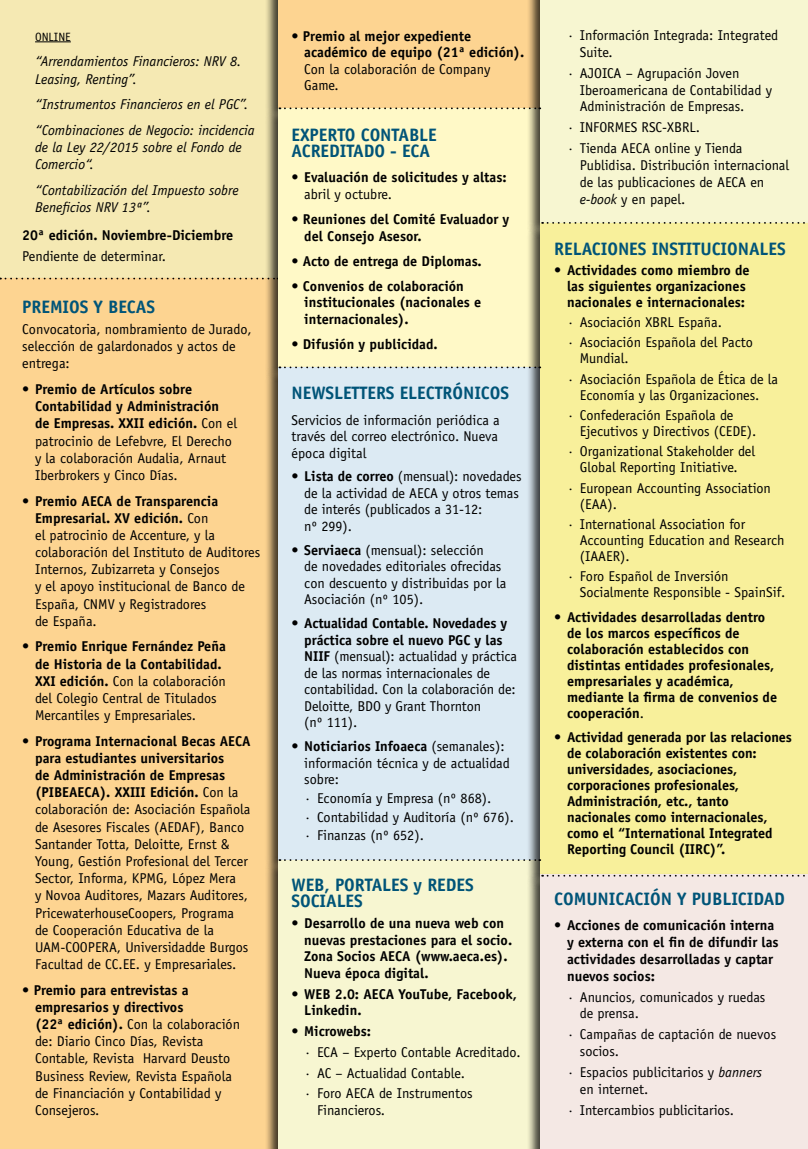
<style>
.page{position:relative;width:808px;height:1149px;background:#fff}
.page>*{position:absolute;margin:0;border:0;box-sizing:border-box;transform-origin:0 0}
.t1{font:700 18px/16.5px "Officina Sans";letter-spacing:-.005em;color:#005478}
.t2{font:14.25px/17.1px "Officina Sans";color:#000}
.t3{font:700 14.25px/16px "Officina Sans";color:#000}
.t4{font:italic 14.25px/17.1px "Officina Sans";color:#000}
.t5{font:12px "Officina Sans";color:#000}
.s1{font-weight:700}
.s2{font-style:italic}
.s3{font-weight:400}
</style>
<div class="page">
<div style="left:0;top:0;width:279px;height:279px;background:#f5e9b3"></div>
<div style="left:0;top:279px;width:278px;height:869px;background:#fdd491"></div>
<hr style="left:35px;top:42px;width:36px;height:1px;background:#000">
<svg style="left:0;top:277px;width:264px;height:2px"></svg>
<div style="left:264px;top:0;width:278px;height:122px;background:#000;opacity:.75"></div>
<div style="left:279px;top:0;width:261px;height:108px;background:#fdd491"></div>
<div style="left:264px;top:106px;width:278px;height:275px;background:#000;opacity:.75"></div>
<div style="left:279px;top:108px;width:261px;height:259px;background:#fff9c7"></div>
<div style="left:264px;top:365px;width:278px;height:509px;background:#000;opacity:.75"></div>
<div style="left:279px;top:367px;width:261px;height:492px;background:#dceaf3"></div>
<div style="left:264px;top:857px;width:278px;height:291px;background:#000;opacity:.75"></div>
<div style="left:279px;top:859px;width:261px;height:289px;background:#f7f6d1"></div>
<div style="left:526px;top:0;width:282px;height:237px;background:#000;opacity:.75"></div>
<div style="left:540px;top:0;width:268px;height:223px;background:#f7f6d1"></div>
<div style="left:526px;top:221px;width:282px;height:668px;background:#000;opacity:.75"></div>
<div style="left:540px;top:223px;width:268px;height:651px;background:#f8f09b"></div>
<div style="left:526px;top:872px;width:282px;height:276px;background:#000;opacity:.75"></div>
<div style="left:540px;top:874px;width:268px;height:274px;background:#f4e8e4"></div>
<svg style="left:279px;top:107px;width:261px;height:2px"></svg>
<svg style="left:279px;top:366px;width:261px;height:2px"></svg>
<svg style="left:542px;top:222px;width:266px;height:2px"></svg>
<svg style="left:542px;top:874px;width:263px;height:2px"></svg>
<svg style="left:279px;top:858px;width:261px;height:2px"></svg>
<p class="t5" style="left:35px;top:30px;width:37px">ONLINE</p>
<p class="t4" style="left:35px;top:53px;width:208px">“Arrendamientos Financieros: NRV 8.<br>Leasing, Renting”.</p>
<p class="t4" style="left:35px;top:92px;width:221px;line-height:25.7px">“Instrumentos Financieros en el PGC”. “Combinaciones de Negocio: incidencia</p>
<p class="t4" style="left:35px;top:139px;width:208px">de la Ley 22/2015 sobre el Fondo de<br>Comercio“.</p>
<p class="t4" style="left:35px;top:181px;width:205px">“Contabilización del Impuesto sobre<br>Beneficios NRV 13ª”.</p>
<p class="t3" style="left:22px;top:227px;width:212px">20ª edición. Noviembre-Diciembre</p>
<p class="t2" style="left:22px;top:248px;width:145px">Pendiente de determinar.</p>
<p class="t1" style="left:22px;top:298px;width:134px">PREMIOS Y BECAS</p>
<p class="t2" style="left:22px;top:320px;width:231px">Convocatoria, nombramiento de Jurado, selección de galardonados y actos de entrega:</p>
<p class="t2" style="left:35px;top:380px;width:204px;text-indent:-13px"><span class="s1">• Premio de Artículos sobre<br>Contabilidad y Administración<br>de Empresas. XXII edición.</span> Con el patrocinio de Lefebvre, El Derecho y la colaboración Audalia, Arnaut<br>Iberbrokers y Cinco Días.</p>
<p class="t2" style="left:35px;top:492px;width:227px;text-indent:-13px"><span class="s1">• Premio AECA de Transparencia<br>Empresarial. XV edición.</span> Con<br>el patrocinio de Accenture, y la colaboración del Instituto de Auditores<br>Internos, Zubizarreta y Consejos<br>y el apoyo institucional de Banco de<br>España, CNMV y Registradores<br>de España.</p>
<p class="t2" style="left:35px;top:638px;width:192px;text-indent:-13px"><span class="s1">• Premio Enrique Fernández Peña de Historia de la Contabilidad.<br>XXI edición.</span> Con la colaboración del Colegio Central de Titulados<br>Mercantiles y Empresariales.</p>
<p class="t2" style="left:35px;top:732px;width:217px;text-indent:-13px"><span class="s1">• Programa Internacional Becas AECA para estudiantes universitarios<br>de Administración de Empresas (PIBEAECA). XXIII Edición.</span> Con la colaboración de: Asociación Española de Asesores Fiscales (AEDAF), Banco Santander Totta, Deloitte, Ernst &amp; Young, Gestión Profesional del Tercer Sector, Informa, KPMG, López Mera<br>y Novoa Auditores, Mazars Auditores, PricewaterhouseCoopers, Programa de Cooperación Educativa de la UAM-COOPERA, Universidadde Burgos Facultad de CC.EE. y Empresariales.</p>
<p class="t2" style="left:35px;top:981px;width:207px;text-indent:-13px"><span class="s1">• Premio para entrevistas a empresarios y directivos<br>(22ª edición).</span> Con la colaboración de: Diario Cinco Días, Revista<br>Contable, Revista Harvard Deusto<br>Business Review, Revista Española de Financiación y Contabilidad y<br>Consejeros.</p>
<p class="t3" style="left:304px;top:27px;width:222px;line-height:16.5px;text-indent:-13px">• Premio al mejor expediente académico de equipo (21ª edición).</p>
<p class="t2" style="left:304px;top:61px;width:188px;line-height:16.5px">Con la colaboración de Company<br>Game.</p>
<p class="t1" style="left:291px;top:126px;width:147px">EXPERTO CONTABLE<br>ACREDITADO - ECA</p>
<p class="t3" style="left:291px;top:169px;width:217px">• Evaluación de solicitudes y altas:</p>
<p class="t2" style="left:304px;top:186px;width:89px">abril y octubre.</p>
<p class="t3" style="left:304px;top:211px;width:207px;line-height:16.5px;text-indent:-13px">• Reuniones del Comité Evaluador y del Consejo Asesor.</p>
<p class="t3" style="left:291px;top:252px;width:192px">• Acto de entrega de Diplomas.</p>
<p class="t3" style="left:304px;top:277px;width:179px;line-height:16.5px;text-indent:-13px">• Convenios de colaboración institucionales (nacionales e internacionales).</p>
<p class="t3" style="left:291px;top:336px;width:148px">• Difusión y publicidad.</p>
<p class="t1" style="left:291px;top:385px;width:219px">NEWSLETTERS ELECTRÓNICOS</p>
<p class="t2" style="left:291px;top:411px;width:210px;line-height:16.5px;text-align:justify">Servicios de información periódica a través del correo electrónico. Nueva época digital</p>
<p class="t2" style="left:304px;top:468px;width:219px;line-height:16.5px;text-indent:-13px"><span class="s1">• Lista de correo</span> (mensual): novedades de la actividad de AECA y otros temas de interés (publicados a 31-12:<br>nº 299).</p>
<p class="t2" style="left:304px;top:541px;width:204px;line-height:16.5px;text-indent:-13px"><span class="s1">• Serviaeca</span> (mensual): selección<br>de novedades editoriales ofrecidas con descuento y distribuidas por la<br>Asociación (nº 105).</p>
<p class="t2" style="left:304px;top:615px;width:214px;line-height:16.5px;text-indent:-13px"><span class="s1">• Actualidad Contable. Novedades y práctica sobre el nuevo PGC y las<br>NIIF</span> (mensual): actualidad y práctica de las normas internacionales de contabilidad. Con la colaboración de:<br>Deloitte, BDO y Grant Thornton<br>(nº 111).</p>
<p class="t2" style="left:304px;top:738px;width:207px;line-height:16.5px;text-indent:-13px"><span class="s1">• Noticiarios Infoaeca</span> (semanales): información técnica y de actualidad sobre:</p>
<p class="t2" style="left:304px;top:788px;width:211px;line-height:18.6px">· Economía y Empresa (nº 868).<br>· Contabilidad y Auditoría (nº 676). · Finanzas (nº 652).</p>
<p class="t1" style="left:291px;top:876px;width:184px">WEB, PORTALES y REDES<br>SOCIALES</p>
<p class="t3" style="left:304px;top:914px;width:209px;line-height:16.5px;text-indent:-13px">• Desarrollo de una nueva web con nuevas prestaciones para el socio.<br>Zona Socios AECA (www.aeca.es).<br>Nueva época digital.</p>
<p class="t3" style="left:304px;top:985px;width:214px;line-height:16.5px;text-indent:-13px">• WEB 2.0: AECA YouTube, Facebook,<br>Linkedin.</p>
<p class="t3" style="left:291px;top:1022px;width:81px">• Microwebs:</p>
<p class="t2" style="left:304px;top:1041px;width:218px;line-height:20.9px">· ECA – Experto Contable Acreditado. · AC – Actualidad Contable.<br>· Foro AECA de Instrumentos</p>
<p class="t2" style="left:317px;top:1101px;width:70px">Financieros.</p>
<p class="t2" style="left:580px;top:27px;width:200px;text-indent:-13px">· Información Integrada: Integrated<br>Suite.</p>
<p class="t2" style="left:580px;top:65px;width:194px;text-indent:-13px">· AJOICA – Agrupación Joven<br>Iberoamericana de Contabilidad y<br>Administración de Empresas.</p>
<p class="t2" style="left:567px;top:117px;width:177px;line-height:21px">· INFORMES RSC-XBRL.<br>· Tienda AECA online y Tienda</p>
<p class="t2" style="left:580px;top:157px;width:211px">Publidisa. Distribución internacional de las publicaciones de AECA en <span class="s2">e-book</span> y en papel.</p>
<p class="t1" style="left:554px;top:240px;width:233px">RELACIONES INSTITUCIONALES</p>
<p class="t3" style="left:567px;top:262px;width:184px;text-indent:-13px">• Actividades como miembro de las siguientes organizaciones nacionales e internacionales:</p>
<p class="t2" style="left:567px;top:312px;width:187px;line-height:20.2px">· Asociación XBRL España.<br>· Asociación Española del Pacto</p>
<p class="t2" style="left:567px;top:348px;width:212px;line-height:20.2px;text-indent:13px">Mundial.<br>· Asociación Española de Ética de la</p>
<p class="t2" style="left:567px;top:384px;width:194px;line-height:20.2px;text-indent:13px">Economía y las Organizaciones. · Confederación Española de</p>
<p class="t2" style="left:567px;top:421px;width:191px;line-height:20.2px;text-align:right">Ejecutivos y Directivos (CEDE).<br>· Organizational Stakeholder del</p>
<p class="t2" style="left:567px;top:457px;width:205px;line-height:20.2px;text-indent:13px">Global Reporting Initiative.<br>· European Accounting Association</p>
<p class="t2" style="left:567px;top:493px;width:180px;line-height:20.2px;text-indent:13px">(EAA).<br>· International Association for</p>
<p class="t2" style="left:580px;top:532px;width:206px;line-height:16px">Accounting Education and Research (IAAER).</p>
<p class="t2" style="left:580px;top:568px;width:207px;line-height:16px;text-indent:-13px">· Foro Español de Inversión<br>Socialmente Responsible - SpainSif.</p>
<p class="t3" style="left:567px;top:608px;width:212px;text-indent:-13px">• Actividades desarrolladas dentro de los marcos específicos de colaboración establecidos con distintas entidades profesionales, empresariales y académica, mediante la firma de convenios de cooperación<span class="s3">.</span></p>
<p class="t3" style="left:567px;top:729px;width:226px;text-indent:-13px">• Actividad generada por las relaciones de colaboración existentes con: universidades, asociaciones, corporaciones profesionales, Administración, etc., tanto nacionales como internacionales, como el “International Integrated Reporting Council (IIRC)”.</p>
<p class="t1" style="left:554px;top:890px;width:232px">COMUNICACIÓN Y PUBLICIDAD</p>
<p class="t3" style="left:567px;top:916px;width:213px;line-height:16.8px;text-indent:-13px">• Acciones de comunicación interna y externa con el fin de difundir las actividades desarrolladas y captar nuevos socios:</p>
<p class="t2" style="left:580px;top:988px;width:187px;text-indent:-13px">· Anuncios, comunicados y ruedas de prensa.</p>
<p class="t2" style="left:580px;top:1025px;width:198px;text-indent:-13px">· Campañas de captación de nuevos socios.</p>
<p class="t2" style="left:580px;top:1063px;width:184px;text-indent:-13px">· Espacios publicitarios y <span class="s2">banners </span>en internet.</p>
<p class="t2" style="left:567px;top:1101px;width:168px">· Intercambios publicitarios.</p>
</div>
